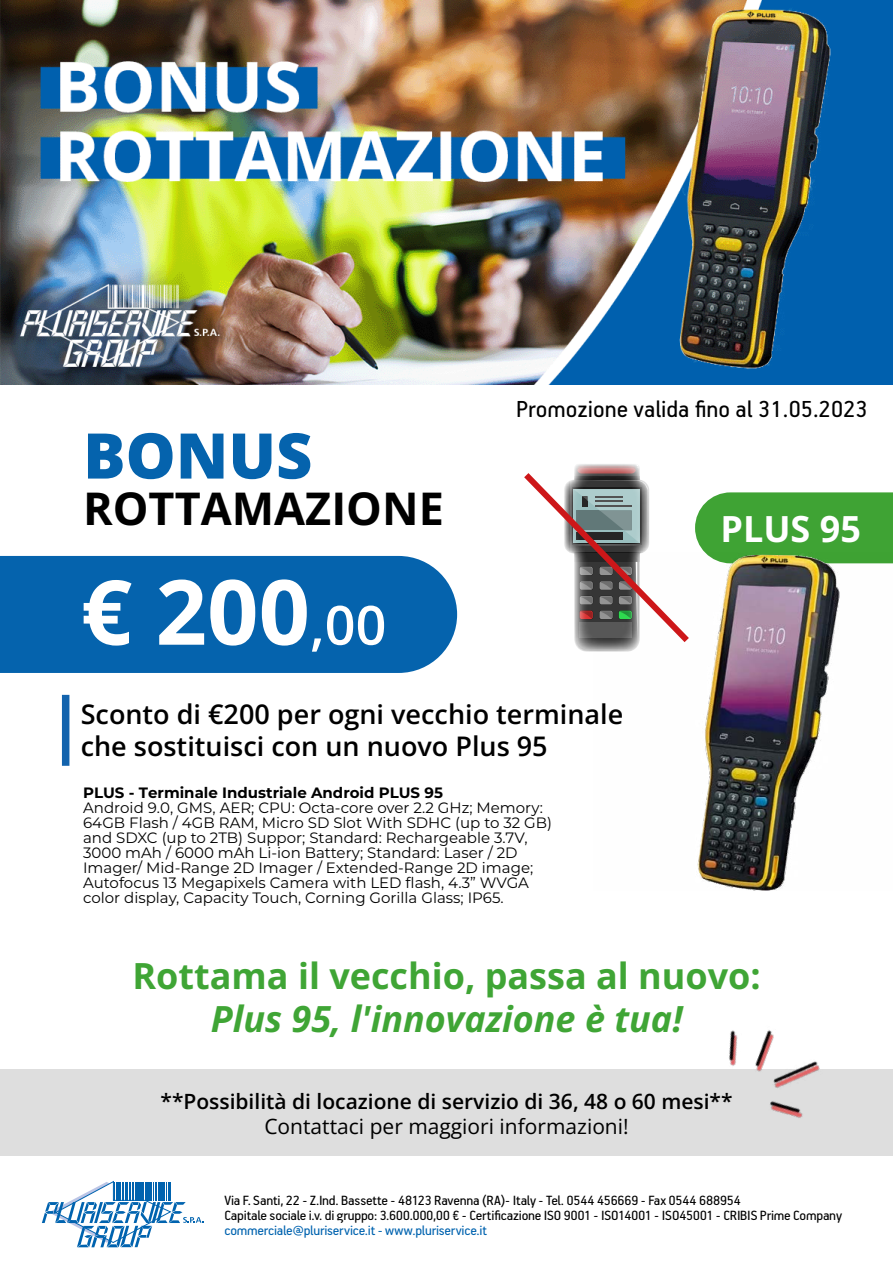
<style>
.page{position:relative;width:893px;height:1263px;background:#fff}
.page>*{position:absolute;margin:0;border:0;box-sizing:border-box;transform-origin:0 0}
.t1{font:700 90px "Open Sans";color:#fff}
.t2{font:800 63px "Open Sans";color:#0563ad}
.t3{font:700 45px "Open Sans";color:#000}
.t4{font:700 36px "Open Sans";color:#3fa535}
.t5{font:italic 700 36px "Open Sans";color:#3fa535}
.t6{font:700 36px "Open Sans";color:#fff}
.t7{font:600 27px/32.4px "Open Sans";color:#000}
.t8{font:25.95px "PF Handbook Pro";color:#000}
.t9{font:600 21px "Open Sans";color:#000}
.t10{font:21px "Open Sans";color:#000}
.t11{font:15px/15px "Montserrat";color:#000}
.t12{font:15px/15px "PF Handbook Pro";letter-spacing:-.015em;color:#000}
.t13{font:15px "PF Handbook Pro";letter-spacing:-.01em;color:#0063af}
.t14{font:700 15px "Montserrat";color:#000}
.s1{font-weight:600;font-size:54px}
</style>
<div class="page">
<div style="left:0;top:1069px;width:893px;height:87px;background:#dedede"></div>
<div style="left:0;top:556px;width:457px;height:117px;background:#0563ad"></div>
<img style="left:0;top:0;width:893px;height:384px">
<svg style="left:42px;top:1181px;width:162px;height:66px"></svg>
<img style="left:697px;top:652px;width:134px;height:239px">
<svg style="left:524px;top:464px;width:369px;height:188px"></svg>
<div style="left:62px;top:695px;width:7px;height:71px;background:#1263ad"></div>
<img style="left:729px;top:1030px;width:91px;height:88px">
<h2 class="t2" style="left:83px;top:412px;width:231px">BONUS</h2>
<h3 class="t3" style="left:83px;top:478px;width:362px">ROTTAMAZIONE</h3>
<h1 class="t1" style="left:81px;top:550px;width:307px">€ 200<span class="s1">,00</span></h1>
<h3 class="t8" style="left:516px;top:393px;width:353px">Promozione valida fino al 31.05.2023</h3>
<h3 class="t6" style="left:720px;top:504px;width:142px">PLUS 95</h3>
<h3 class="t7" style="left:81px;top:697px;width:544px">Sconto di €200 per ogni vecchio terminale che sostituisci con un nuovo Plus 95</h3>
<p class="t14" style="left:83px;top:782px;width:361px">PLUS - Terminale Industriale Android PLUS 95</p>
<p class="t11" style="left:83px;top:800px;width:470px">Android 9.0, GMS, AER; CPU: Octa-core over 2.2 GHz; Memory:<br>64GB Flash / 4GB RAM, Micro SD Slot With SDHC (up to 32 GB) and SDXC (up to 2TB) Suppor; Standard: Rechargeable 3.7V, 3000 mAh / 6000 mAh Li-ion Battery; Standard: Laser / 2D Imager/ Mid-Range 2D Imager / Extended-Range 2D image; Autofocus 13 Megapixels Camera with LED flash, 4.3” WVGA color display, Capacity Touch, Corning Gorilla Glass; IP65.</p>
<h3 class="t4" style="left:133px;top:951px;width:630px">Rottama il vecchio, passa al nuovo:</h3>
<h3 class="t5" style="left:211px;top:994px;width:473px">Plus 95, l'innovazione è tua!</h3>
<h3 class="t9" style="left:160px;top:1087px;width:574px">**Possibilità di locazione di servizio di 36, 48 o 60 mesi**</h3>
<h3 class="t10" style="left:264px;top:1112px;width:366px">Contattaci per maggiori informazioni!</h3>
<p class="t12" style="left:224px;top:1192px;width:619px">Via F. Santi, 22 - Z.Ind. Bassette - 48123 Ravenna (RA)- Italy - Tel. 0544 456669 - Fax 0544 688954<br>Capitale sociale i.v. di gruppo: 3.600.000,00 € - Certificazione ISO 9001 - ISO14001 - ISO45001 - CRIBIS Prime Company</p>
<p class="t13" style="left:224px;top:1221px;width:264px">commerciale@pluriservice.it - www.pluriservice.it</p>
</div>
